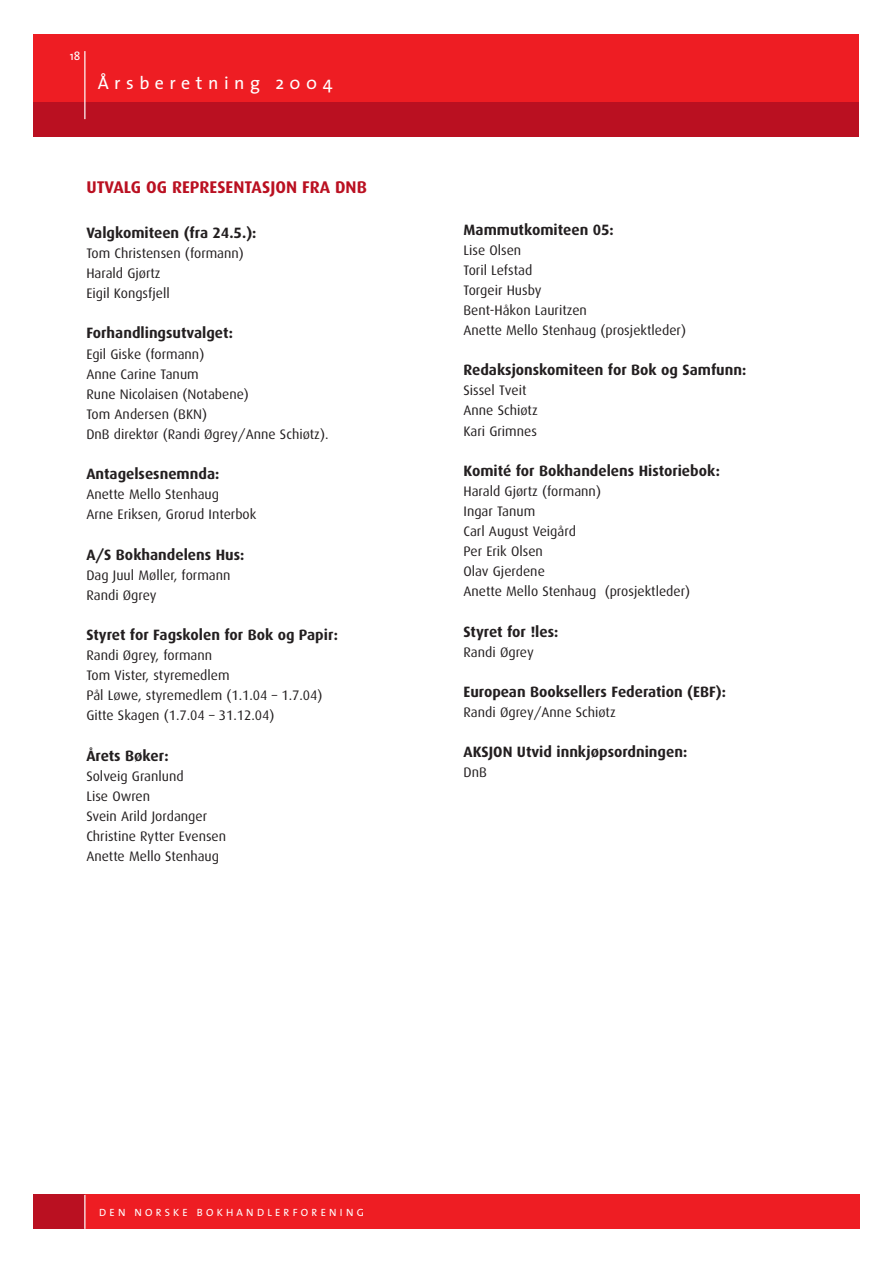
<style>
.page{position:relative;width:893px;height:1263px;background:#fff}
.page>*{position:absolute;margin:0;border:0;box-sizing:border-box;transform-origin:0 0}
.t1{font:18px "The Sans";letter-spacing:.305em;color:#fff}
.t2{font:700 16.95px "Dax";color:#ba1021}
.t3{font:700 15px "Dax";color:#231f20}
.t4{font:13.8px/20.1px "Dax";color:#231f20}
.t5{font:12px "The Sans";color:#fff}
.t6{font:10.5px "The Sans";letter-spacing:.305em;color:#fff}
</style>
<div class="page">
<div style="left:85px;top:1195px;width:774px;height:34px;background:#ee1d23"></div>
<div style="left:34px;top:1195px;width:51px;height:34px;background:#ba1021"></div>
<div style="left:34px;top:34px;width:825px;height:68px;background:#ee1d23"></div>
<div style="left:34px;top:102px;width:825px;height:34px;background:#ba1021"></div>
<hr style="left:84px;top:51px;width:1px;height:68px;background:#fff">
<hr style="left:84px;top:1195px;width:1px;height:34px;background:#fff">
<p class="t5" style="left:70px;top:52px;width:12px">18</p>
<h1 class="t1" style="left:98px;top:75px;width:236px">Årsberetning 2004</h1>
<p class="t2" style="left:86px;top:180px;width:282px">UTVALG OG REPRESENTASJON FRA DNB</p>
<p class="t3" style="left:86px;top:226px;width:172px">Valgkomiteen (fra 24.5.):</p>
<p class="t4" style="left:86px;top:244px;width:159px">Tom Christensen (formann)<br>Harald Gjørtz<br>Eigil Kongsfjell</p>
<p class="t3" style="left:86px;top:327px;width:148px">Forhandlingsutvalget:</p>
<p class="t4" style="left:86px;top:345px;width:243px">Egil Giske (formann)<br>Anne Carine Tanum<br>Rune Nicolaisen (Notabene)<br>Tom Andersen (BKN)<br>DnB direktør (Randi Øgrey/Anne Schiøtz).</p>
<p class="t3" style="left:86px;top:467px;width:134px">Antagelsesnemnda:</p>
<p class="t4" style="left:86px;top:485px;width:171px">Anette Mello Stenhaug<br>Arne Eriksen, Grorud Interbok</p>
<p class="t3" style="left:86px;top:548px;width:159px">A/S Bokhandelens Hus:</p>
<p class="t4" style="left:86px;top:566px;width:146px">Dag Juul Møller, formann<br>Randi Øgrey</p>
<p class="t3" style="left:86px;top:628px;width:253px">Styret for Fagskolen for Bok og Papir:</p>
<p class="t4" style="left:86px;top:646px;width:237px">Randi Øgrey, formann<br>Tom Vister, styremedlem<br>Pål Løwe, styremedlem (1.1.04 – 1.7.04)<br>Gitte Skagen (1.7.04 – 31.12.04)</p>
<p class="t3" style="left:86px;top:749px;width:84px">Årets Bøker:</p>
<p class="t4" style="left:86px;top:767px;width:141px">Solveig Granlund<br>Lise Owren<br>Svein Arild Jordanger<br>Christine Rytter Evensen<br>Anette Mello Stenhaug</p>
<p class="t3" style="left:463px;top:223px;width:152px">Mammutkomiteen 05:</p>
<p class="t4" style="left:463px;top:241px;width:224px">Lise Olsen<br>Toril Lefstad<br>Torgeir Husby<br>Bent-Håkon Lauritzen<br>Anette Mello Stenhaug (prosjektleder)</p>
<p class="t3" style="left:463px;top:363px;width:284px">Redaksjonskomiteen for Bok og Samfunn:</p>
<p class="t4" style="left:463px;top:381px;width:76px">Sissel Tveit<br>Anne Schiøtz<br>Kari Grimnes</p>
<p class="t3" style="left:463px;top:464px;width:258px">Komité for Bokhandelens Historiebok:</p>
<p class="t4" style="left:463px;top:482px;width:228px">Harald Gjørtz (formann)<br>Ingar Tanum<br>Carl August Veigård<br>Per Erik Olsen<br>Olav Gjerdene<br>Anette Mello Stenhaug (prosjektleder)</p>
<p class="t3" style="left:463px;top:625px;width:96px">Styret for !les:</p>
<p class="t4" style="left:463px;top:643px;width:72px">Randi Øgrey</p>
<p class="t3" style="left:463px;top:685px;width:264px">European Booksellers Federation (EBF):</p>
<p class="t4" style="left:463px;top:703px;width:154px">Randi Øgrey/Anne Schiøtz</p>
<p class="t3" style="left:463px;top:745px;width:225px">AKSJON Utvid innkjøpsordningen:</p>
<p class="t4" style="left:463px;top:763px;width:25px">DnB</p>
<p class="t6" style="left:99px;top:1208px;width:266px">DEN NORSKE BOKHANDLERFORENING</p>
</div>
